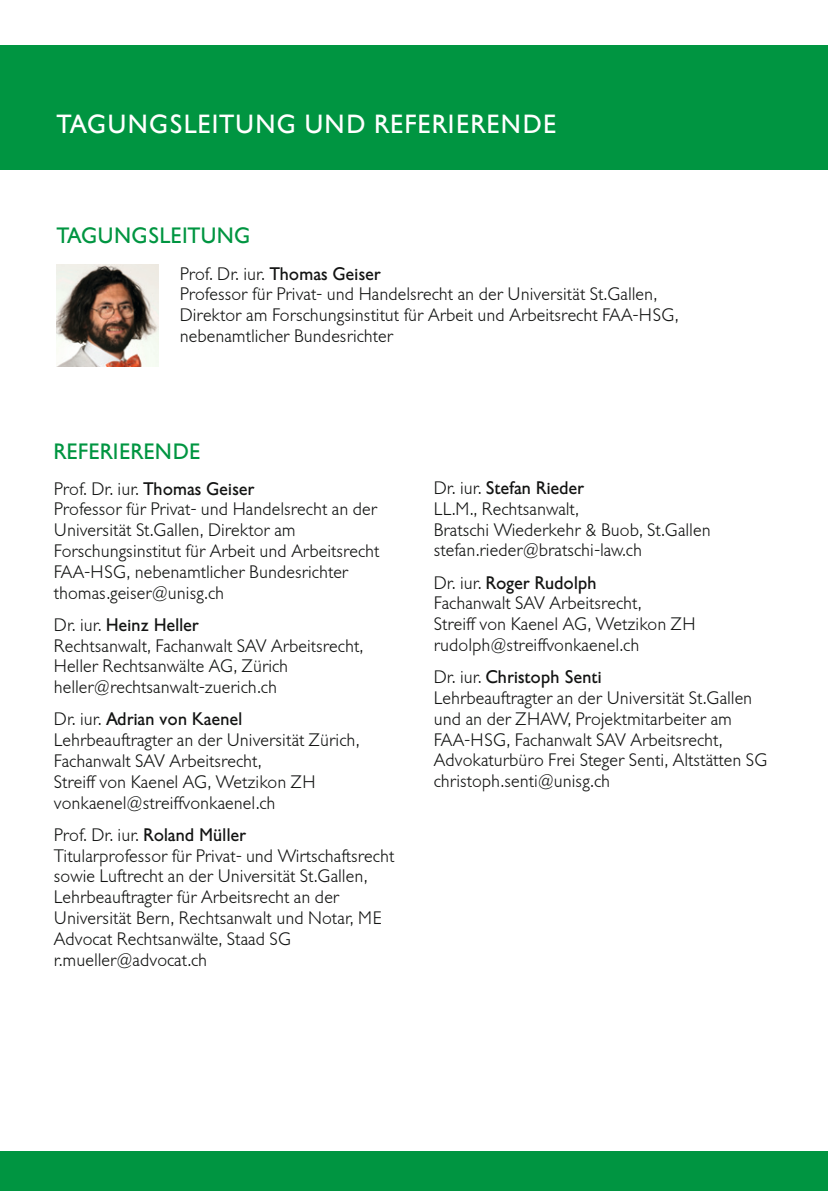
<style>
.page{position:relative;width:828px;height:1191px;background:#fff}
.page>*{position:absolute;margin:0;border:0;box-sizing:border-box;transform-origin:0 0}
.Titelbalken__regular{font:26px "Gill Sans BQ";letter-spacing:.05em;color:#fff}
.Titel__regular__11pt{font:22px "Gill Sans BQ";letter-spacing:.02em;color:#009541}
.Tagungsleitung__Refe{font:300 18px/20.8px "Gill Sans BQ";color:#131413}
.Lauftext__light__9pt{font:300 18px/20.8px "Gill Sans BQ";color:#131413}
.s1{font-weight:400}
</style>
<div class="page">
<div style="left:0;top:1151px;width:828px;height:40px;background:#009541"></div>
<div style="left:0;top:45px;width:828px;height:125px;background:#009541"></div>
<img style="left:57px;top:264px;width:102px;height:102px">
<p class="Titelbalken__regular" style="left:57px;top:109px;width:501px">TAGUNGSLEITUNG UND REFERIERENDE</p>
<p class="Titel__regular__11pt" style="left:57px;top:223px;width:195px">TAGUNGSLEITUNG</p>
<p class="Lauftext__light__9pt" style="left:180px;top:263px;width:500px">Prof. Dr. iur. <span class="s1">Thomas Geiser<br></span>Professor für Privat- und Handelsrecht an der Universität St.Gallen, Direktor am Forschungsinstitut für Arbeit und Arbeitsrecht FAA-HSG, nebenamtlicher Bundesrichter</p>
<p class="Titel__regular__11pt" style="left:54px;top:438px;width:148px">REFERIERENDE</p>
<p class="Tagungsleitung__Refe" style="left:54px;top:478px;width:327px">Prof. Dr. iur. <span class="s1">Thomas Geiser<br></span>Professor für Privat- und Handelsrecht an der Universität St.Gallen, Direktor am Forschungsinstitut für Arbeit und Arbeitsrecht FAA-HSG, nebenamtlicher Bundesrichter thomas.geiser@unisg.ch</p>
<p class="Tagungsleitung__Refe" style="left:54px;top:615px;width:311px">Dr. iur. <span class="s1">Heinz Heller<br></span>Rechtsanwalt, Fachanwalt SAV Arbeitsrecht, Heller Rechtsanwälte AG, Zürich heller@rechtsanwalt-zuerich.ch</p>
<p class="Tagungsleitung__Refe" style="left:54px;top:709px;width:307px">Dr. iur. <span class="s1">Adrian von Kaenel </span>Lehrbeauftragter an der Universität Zürich, Fachanwalt SAV Arbeitsrecht,<br>Streiff von Kaenel AG, Wetzikon ZH vonkaenel@streiffvonkaenel.ch</p>
<p class="Tagungsleitung__Refe" style="left:54px;top:824px;width:342px">Prof. Dr. iur. <span class="s1">Roland Müller<br></span>Titularprofessor für Privat- und Wirtschaftsrecht sowie Luftrecht an der Universität St.Gallen, Lehrbeauftragter für Arbeitsrecht an der Universität Bern, Rechtsanwalt und Notar, ME Advocat Rechtsanwälte, Staad SG r.mueller@advocat.ch</p>
<p class="Tagungsleitung__Refe" style="left:434px;top:478px;width:278px">Dr. iur. <span class="s1">Stefan Rieder<br></span>LL.M., Rechtsanwalt,<br>Bratschi Wiederkehr &amp; Buob, St.Gallen stefan.rieder@bratschi-law.ch</p>
<p class="Tagungsleitung__Refe" style="left:434px;top:572px;width:263px">Dr. iur. <span class="s1">Roger Rudolph<br></span>Fachanwalt SAV Arbeitsrecht,<br>Streiff von Kaenel AG, Wetzikon ZH rudolph@streiffvonkaenel.ch</p>
<p class="Tagungsleitung__Refe" style="left:434px;top:667px;width:335px">Dr. iur. <span class="s1">Christoph Senti<br></span>Lehrbeauftragter an der Universität St.Gallen und an der ZHAW, Projektmitarbeiter am FAA-HSG, Fachanwalt SAV Arbeitsrecht, Advokaturbüro Frei Steger Senti, Altstätten SG christoph.senti@unisg.ch</p>
</div>
